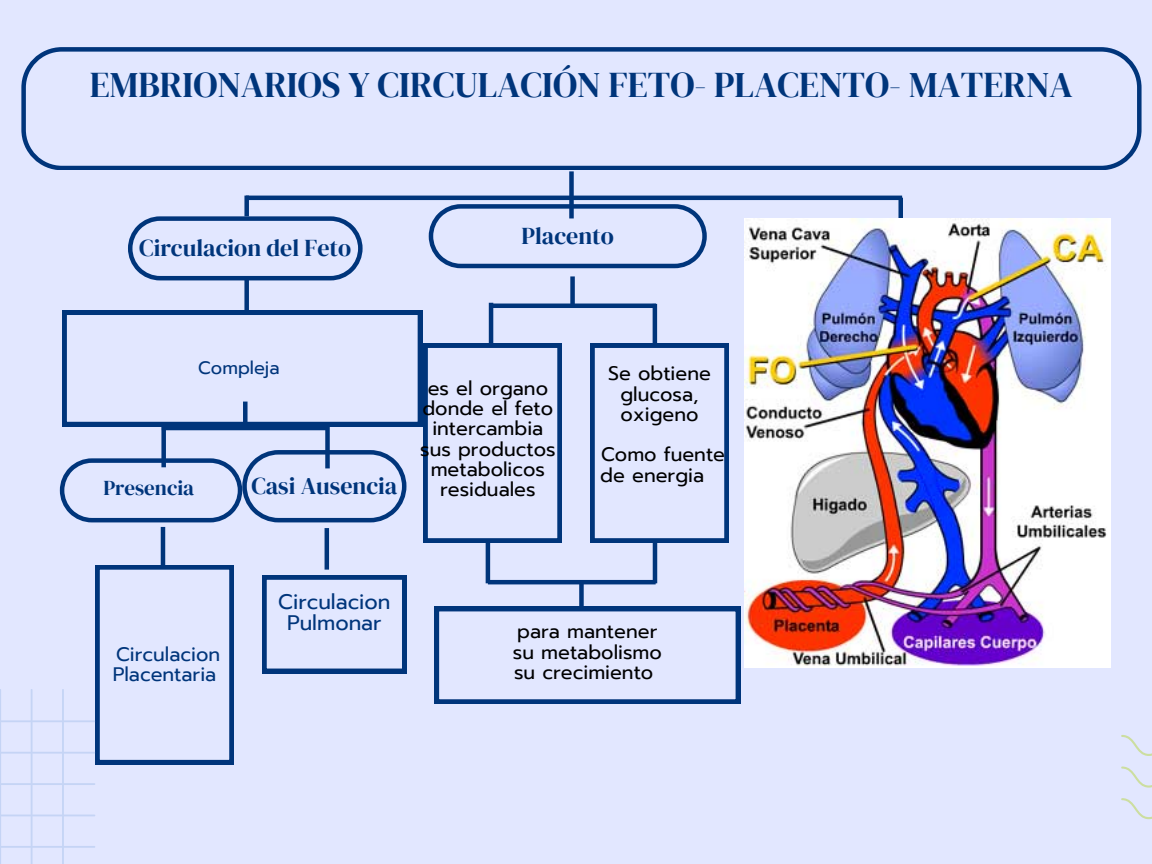
<style>
.page{position:relative;width:1152px;height:864px;background:#e2e7ff}
.page>*{position:absolute;margin:0;border:0;box-sizing:border-box;transform-origin:0 0}
.t1{font:36px "DM Serif Display";color:#00357b}
.t2{font:24px "DM Serif Display";color:#00357b}
.t3{font:21px/21.3px "Prompt";color:#00357b;text-align:center}
.t4{font:21px "DM Serif Display";color:#00357b}
.t5{font:19.5px/20.2px "Prompt";color:#000;text-align:center}
.t6{font:19.5px/20.2px "Prompt";color:#00357b}
.t7{font:18px "Prompt";color:#00357b}
</style>
<div class="page">
<div style="left:244px;top:196px;width:5px;height:20px;background:#00357b"></div>
<div style="left:569px;top:171px;width:5px;height:47px;background:#00357b"></div>
<div style="left:244px;top:276px;width:5px;height:35px;background:#00357b"></div>
<div style="left:579px;top:582px;width:5px;height:28px;background:#00357b"></div>
<hr style="left:486px;top:542px;width:4px;height:41px;background:#00357b">
<hr style="left:653px;top:542px;width:4px;height:41px;background:#00357b">
<hr style="left:488px;top:580px;width:168px;height:4px;background:#00357b">
<hr style="left:246px;top:196px;width:656px;height:4px;background:#00357b">
<div style="left:898px;top:198px;width:5px;height:20px;background:#00357b"></div>
<svg style="left:21px;top:47px;width:1121px;height:123px"></svg>
<svg style="left:429px;top:204px;width:278px;height:64px"></svg>
<svg style="left:128px;top:216px;width:235px;height:64px"></svg>
<div style="left:570px;top:276px;width:5px;height:28px;background:#00357b"></div>
<hr style="left:653px;top:304px;width:4px;height:41px;background:#00357b">
<hr style="left:489px;top:303px;width:4px;height:41px;background:#00357b">
<hr style="left:489px;top:304px;width:167px;height:4px;background:#00357b">
<svg style="left:590px;top:343px;width:139px;height:200px"></svg>
<svg style="left:423px;top:343px;width:139px;height:200px"></svg>
<svg style="left:435px;top:607px;width:305px;height:97px"></svg>
<svg style="left:60px;top:450px;width:346px;height:72px"></svg>
<hr style="left:325px;top:528px;width:4px;height:42px;background:#00357b">
<hr style="left:161px;top:527px;width:4px;height:41px;background:#00357b">
<svg style="left:262px;top:575px;width:144px;height:98px"></svg>
<div style="left:325px;top:427px;width:5px;height:41px;background:#00357b"></div>
<div style="left:161px;top:426px;width:5px;height:41px;background:#00357b"></div>
<hr style="left:162px;top:426px;width:167px;height:4px;background:#00357b">
<svg style="left:62px;top:311px;width:360px;height:115px"></svg>
<svg style="left:1121px;top:735px;width:31px;height:84px"></svg>
<svg style="left:0;top:565px;width:234px;height:299px"></svg>
<img style="left:745px;top:218px;width:365px;height:449px">
<h1 class="t1" style="left:90px;top:59px;width:984px">EMBRIONARIOS Y CIRCULACIÓN FETO- PLACENTO- MATERNA</h1>
<h2 class="t2" style="left:139px;top:231px;width:214px">Circulacion del Feto</h2>
<h2 class="t2" style="left:522px;top:219px;width:94px">Placento</h2>
<h2 class="t7" style="left:198px;top:354px;width:83px">Compleja</h2>
<p class="t4" style="left:103px;top:474px;width:92px">Presencia</p>
<p class="t2" style="left:251px;top:469px;width:148px">Casi Ausencia</p>
<p class="t5" style="left:420px;top:378px;width:137px">es el organo donde el feto intercambia sus productos metabolicos residuales</p>
<h3 class="t5" style="left:608px;top:364px;width:104px">Se obtiene glucosa, oxigeno</h3>
<p class="t5" style="left:600px;top:445px;width:126px;text-align:left">Como fuente de energia</p>
<h3 class="t6" style="left:113px;top:644px;width:109px">Circulacion<br>Placentaria</h3>
<h3 class="t3" style="left:278px;top:591px;width:114px">Circulacion<br>Pulmonar</h3>
<h3 class="t5" style="left:513px;top:622px;width:151px;text-align:left">para mantener su metabolismo su crecimiento</h3>
</div>
